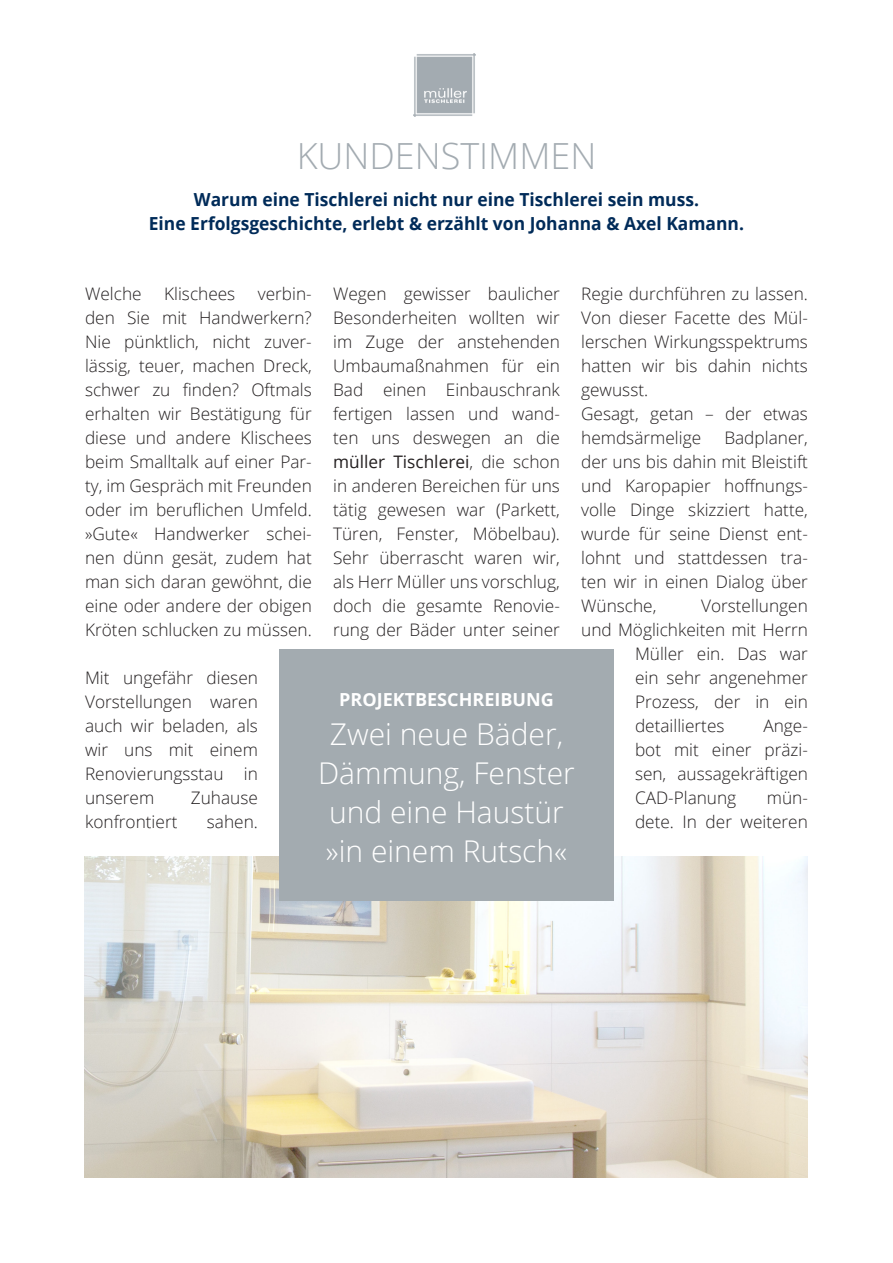
<style>
.page{position:relative;width:893px;height:1263px;background:#fff}
.page>*{position:absolute;margin:0;border:0;box-sizing:border-box;transform-origin:0 0}
.t1{font:300 36px "Open Sans";color:#a3abb1}
.t2{font:300 30px/39px "Open Sans";color:#fff;text-align:center}
.t3{font:700 18px/24px "Open Sans";color:#002b59;text-align:center}
.t4{font:700 18px "Open Sans";color:#fff}
.t5{font:300 17.25px/24px "Open Sans";color:#231f20;text-align:justify}
.s1{font-weight:400}
</style>
<div class="page">
<img style="left:413px;top:53px;width:63px;height:64px">
<img style="left:85px;top:857px;width:723px;height:321px">
<div style="left:279px;top:649px;width:335px;height:252px;background:#a3abb0"></div>
<p class="t1" style="left:297px;top:131px;width:301px">KUNDENSTIMMEN</p>
<p class="t3" style="left:149px;top:187px;width:597px">Warum eine Tischlerei nicht nur eine Tischlerei sein muss.<br>Eine Erfolgsgeschichte, erlebt &amp; erzählt von Johanna &amp; Axel Kamann.</p>
<p class="t5" style="left:85px;top:281px;width:228px;text-indent:173px">verbin&shy;den Sie mit Handwerkern?<br>Nie pünktlich, nicht zuver&shy;lässig, teuer, machen Dreck, schwer zu finden? Oftmals erhalten wir Bestätigung für diese und andere Klischees beim Smalltalk auf einer Par&shy;ty, im Gespräch mit Freunden oder im beruflichen Umfeld. »Gute« Handwerker schei&shy;nen dünn gesät, zudem hat man sich daran gewöhnt, die eine oder andere der obigen Kröten schlucken zu müssen.</p>
<p class="t5" style="left:85px;top:665px;width:174px">Mit ungefähr diesen Vorstellungen waren auch wir beladen, als wir uns mit einem Renovierungsstau in unserem</p>
<p class="t5" style="left:85px;top:281px;width:58px">Welche</p>
<p class="t5" style="left:164px;top:281px;width:73px">Klischees</p>
<p class="t5" style="left:191px;top:785px;width:69px">Zuhause</p>
<p class="t5" style="left:85px;top:809px;width:94px">konfrontiert</p>
<p class="t5" style="left:207px;top:809px;width:53px">sahen.</p>
<p class="t5" style="left:333px;top:281px;width:228px">Wegen gewisser baulicher Besonderheiten wollten wir im Zuge der anstehenden Umbaumaßnahmen für ein Bad einen Einbauschrank fertigen lassen und wand&shy;ten uns deswegen an die <span class="s1">müller Tischlerei</span>, die schon in anderen Bereichen für uns tätig gewesen war (Parkett, Türen, Fenster, Möbelbau).<br>Sehr überrascht waren wir, als Herr Müller uns vorschlug, doch die gesamte Renovie&shy;rung der Bäder unter seiner</p>
<p class="t5" style="left:581px;top:281px;width:228px">Regie durchführen zu lassen.<br>Von dieser Facette des Mül&shy;lerschen Wirkungsspektrums hatten wir bis dahin nichts gewusst.</p>
<p class="t5" style="left:581px;top:401px;width:228px">Gesagt, getan – der etwas hemdsärmelige</p>
<p class="t5" style="left:581px;top:425px;width:228px;text-indent:143px">Badplaner, der uns bis dahin mit Bleistift und Karopapier hoffnungs&shy;volle Dinge skizziert hatte, wurde für seine Dienst ent&shy;lohnt und stattdessen tra&shy;ten wir in einen Dialog über Wünsche,</p>
<p class="t5" style="left:701px;top:593px;width:108px">Vorstellungen</p>
<p class="t5" style="left:581px;top:617px;width:228px">und Möglichkeiten mit Herrn</p>
<p class="t5" style="left:635px;top:641px;width:174px">Müller ein. Das war</p>
<p class="t5" style="left:635px;top:665px;width:174px">ein sehr angenehmer</p>
<p class="t5" style="left:635px;top:689px;width:174px">Prozess, der in ein</p>
<p class="t5" style="left:635px;top:713px;width:91px">detailliertes</p>
<p class="t4" style="left:339px;top:687px;width:216px">PROJEKTBESCHREIBUNG</p>
<p class="t2" style="left:318px;top:714px;width:258px">Zwei neue Bäder,<br>Dämmung, Fenster und eine Haustür »in einem Rutsch«</p>
<p class="t5" style="left:635px;top:713px;width:174px;text-indent:128px">Ange&shy;bot mit einer präzi&shy;sen, aussagekräftigen CAD-Planung</p>
<p class="t5" style="left:635px;top:785px;width:174px;text-align:right">mün-<br>dete. In der weiteren</p>
</div>
